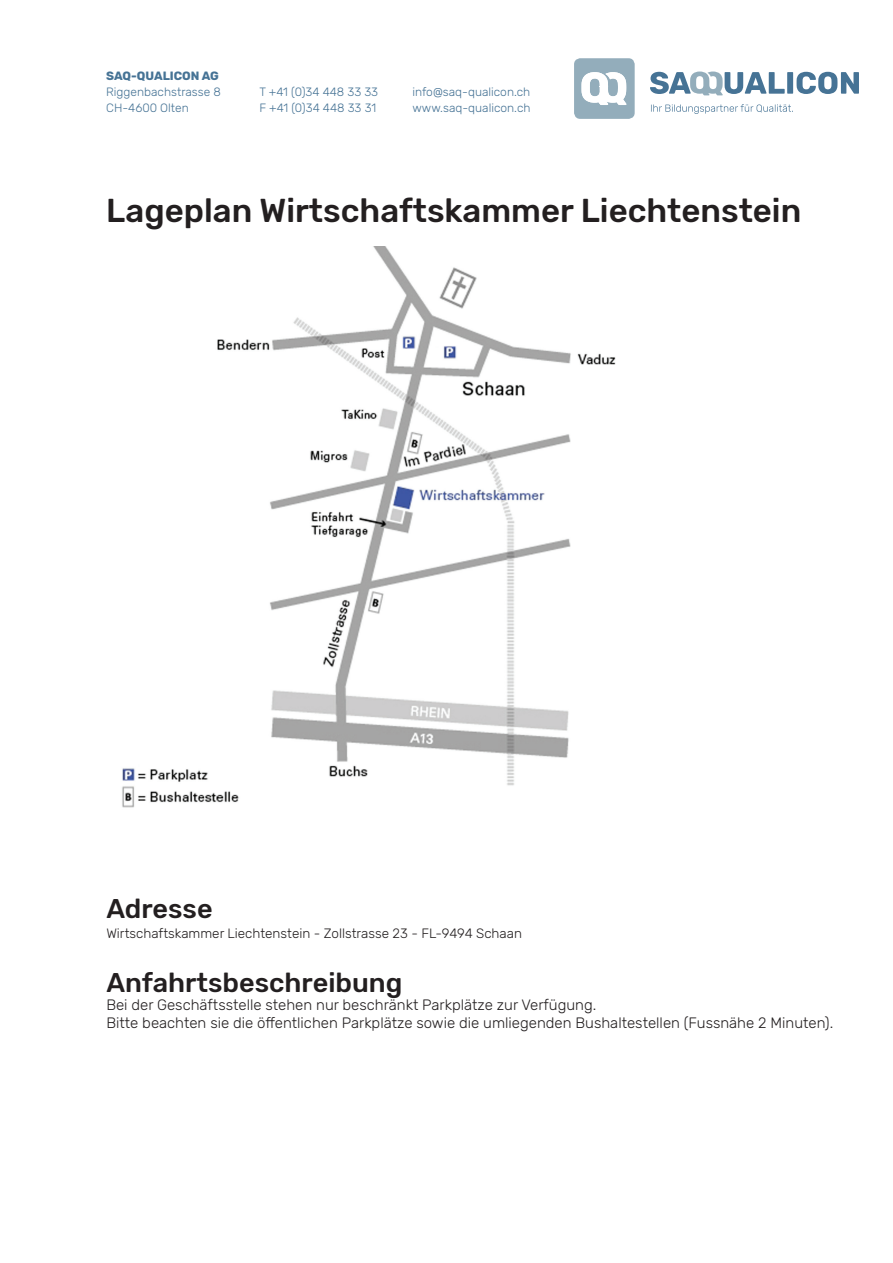
<style>
.page{position:relative;width:893px;height:1263px;background:#fff}
.page>*{position:absolute;margin:0;border:0;box-sizing:border-box;transform-origin:0 0}
.t1{font:500 33px "Rubik";color:#231f20}
.t2{font:500 27px "Rubik";color:#231f20}
.t3{font:300 15px/18px "Rubik";color:#231f20}
.t4{font:300 13.5px "Rubik";color:#231f20}
.t5{font:300 12px/15.8px "Rubik";color:#467395}
.t6{font:700 12px "Rubik";color:#467395}
</style>
<div class="page">
<svg style="left:574px;top:58px;width:61px;height:61px"></svg>
<svg style="left:650px;top:72px;width:209px;height:23px"></svg>
<svg style="left:651px;top:104px;width:142px;height:10px"></svg>
<img style="left:122px;top:247px;width:494px;height:561px">
<p class="t6" style="left:106px;top:69px;width:114px">SAQ-QUALICON AG</p>
<p class="t5" style="left:106px;top:84px;width:116px">Riggenbachstrasse 8<br>CH-4600 Olten</p>
<p class="t5" style="left:259px;top:84px;width:120px">T +41 (0)34 448 33 33<br>F +41 (0)34 448 33 31</p>
<p class="t5" style="left:412px;top:84px;width:120px">info@saq-qualicon.ch www.saq-qualicon.ch</p>
<h1 class="t1" style="left:106px;top:192px;width:696px">Lageplan Wirtschaftskammer Liechtenstein</h1>
<h2 class="t2" style="left:106px;top:893px;width:108px">Adresse</h2>
<p class="t4" style="left:106px;top:925px;width:417px">Wirtschaftskammer Liechtenstein - Zollstrasse 23 - FL-9494 Schaan</p>
<h2 class="t2" style="left:106px;top:967px;width:298px">Anfahrtsbeschreibung</h2>
<p class="t3" style="left:106px;top:996px;width:728px">Bei der Geschäftsstelle stehen nur beschränkt Parkplätze zur Verfügung.<br>Bitte beachten sie die öffentlichen Parkplätze sowie die umliegenden Bushaltestellen (Fussnähe 2 Minuten).</p>
</div>
